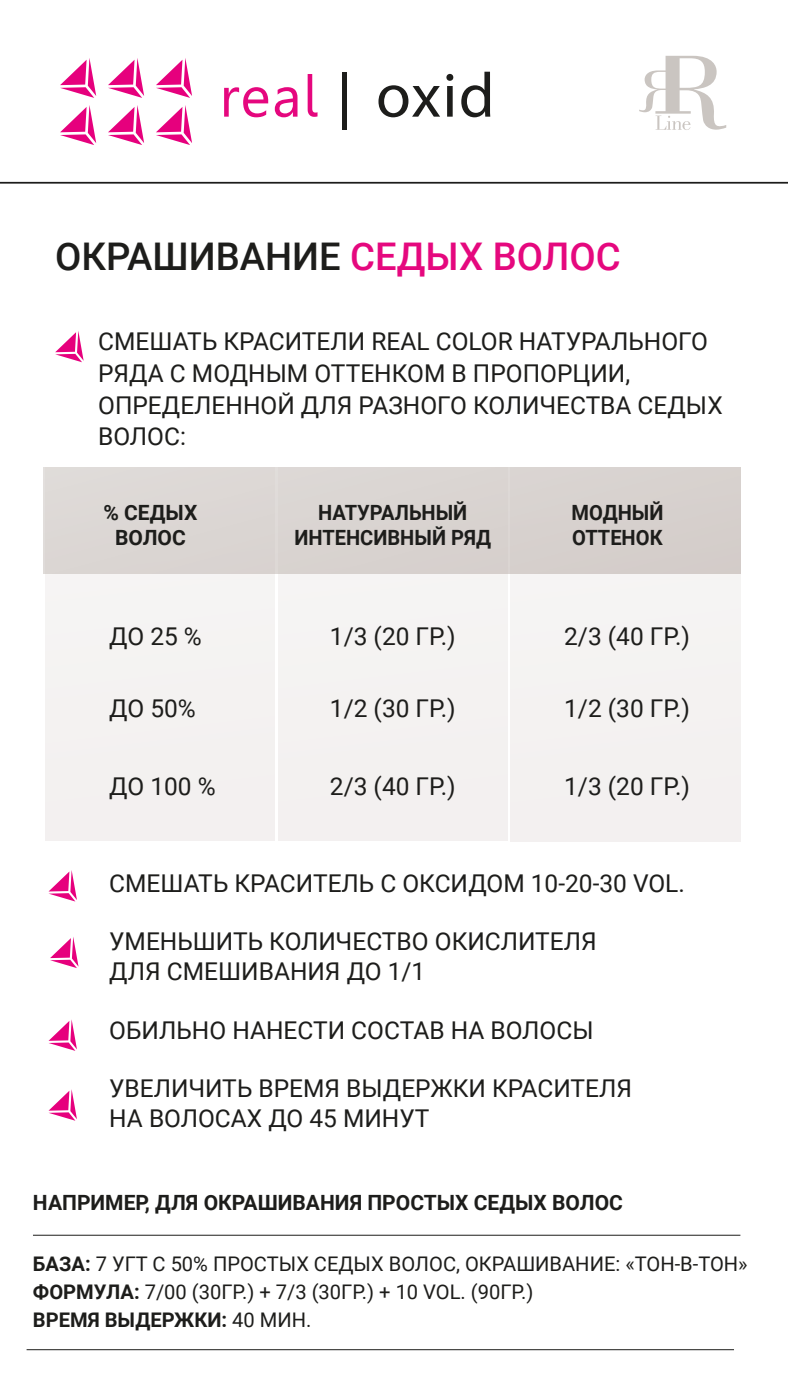
<style>
.page{position:relative;width:788px;height:1400px;background:#fff}
.page>*{position:absolute;margin:0;border:0;box-sizing:border-box;transform-origin:0 0}
.t1{font:63.35px "Myriad Pro";color:#1d1d1b}
.t2{font:500 38.15px "Roboto";color:#1d1d1b}
.t3{font:24.5px/31.5px "Roboto";color:#1d1d1b}
.t4{font:700 21px/24.5px "Roboto";color:#1d1d1b;text-align:center}
.t5{font:700 21px/24.5px "Roboto";color:#1d1d1b;text-align:center;scale:.96 1}
.t6{font:20.12px/28px "Roboto";color:#1d1d1b}
.s1{color:#e5087e}
.s2{font-weight:700}
</style>
<div class="page">
<svg style="left:55px;top:331px;width:29px;height:31px"></svg>
<svg style="left:48px;top:870px;width:29px;height:32px"></svg>
<svg style="left:50px;top:937px;width:28px;height:31px"></svg>
<svg style="left:48px;top:1019px;width:29px;height:32px"></svg>
<svg style="left:48px;top:1089px;width:29px;height:32px"></svg>
<svg style="left:639px;top:56px;width:87px;height:74px"></svg>
<svg style="left:60px;top:105px;width:36px;height:40px"></svg>
<svg style="left:108px;top:105px;width:36px;height:40px"></svg>
<svg style="left:108px;top:58px;width:36px;height:40px"></svg>
<svg style="left:156px;top:105px;width:36px;height:40px"></svg>
<svg style="left:60px;top:58px;width:36px;height:40px"></svg>
<svg style="left:156px;top:58px;width:36px;height:40px"></svg>
<svg style="left:224px;top:87px;width:44px;height:30px"></svg>
<svg style="left:275px;top:87px;width:22px;height:30px"></svg>
<svg style="left:307px;top:74px;width:10px;height:43px"></svg>
<hr style="left:342px;top:73px;width:4px;height:57px;background:#1d1d1b">
<hr style="left:0;top:182px;width:788px;height:2px;background:#1d1d1b">
<div style="left:45px;top:468px;width:230px;height:373px;background:#f4f2f1"></div>
<div style="left:278px;top:467px;width:229px;height:374px;background:#f4f2f1"></div>
<div style="left:511px;top:468px;width:229px;height:373px;background:#f4f2f1"></div>
<div style="left:44px;top:467px;width:696px;height:106px;background:#d9d4d1"></div>
<hr style="left:33px;top:1235px;width:707px;height:1px;background:#1d1d1b">
<hr style="left:27px;top:1349px;width:707px;height:1px;background:#1d1d1b">
<h1 class="t1" style="left:376px;top:56px;width:120px">oxid</h1>
<h2 class="t2" style="left:55px;top:230px;width:567px">ОКРАШИВАНИЕ <span class="s1">СЕДЫХ ВОЛОС</span></h2>
<p class="t3" style="left:98px;top:325px;width:626px">СМЕШАТЬ КРАСИТЕЛИ REAL COLOR НАТУРАЛЬНОГО<br>РЯДА С МОДНЫМ ОТТЕНКОМ В ПРОПОРЦИИ,<br>ОПРЕДЕЛЕННОЙ ДЛЯ РАЗНОГО КОЛИЧЕСТВА СЕДЫХ<br>ВОЛОС:</p>
<p class="t4" style="left:103px;top:500px;width:95px">% СЕДЫХ<br>ВОЛОС</p>
<p class="t5" style="left:294px;top:500px;width:206px">НАТУРАЛЬНЫЙ<br>ИНТЕНСИВНЫЙ РЯД</p>
<p class="t5" style="left:571px;top:500px;width:97px;text-align:left">МОДНЫЙ<br>ОТТЕНОК</p>
<p class="t3" style="left:109px;top:619px;width:94px">ДО 25 %</p>
<p class="t3" style="left:330px;top:619px;width:127px">1/3 (20 ГР.)</p>
<p class="t3" style="left:564px;top:619px;width:127px">2/3 (40 ГР.)</p>
<p class="t3" style="left:109px;top:692px;width:88px">ДО 50%</p>
<p class="t3" style="left:330px;top:692px;width:127px">1/2 (30 ГР.)</p>
<p class="t3" style="left:564px;top:692px;width:127px">1/2 (30 ГР.)</p>
<p class="t3" style="left:109px;top:770px;width:108px">ДО 100 %</p>
<p class="t3" style="left:330px;top:770px;width:127px">2/3 (40 ГР.)</p>
<p class="t3" style="left:564px;top:770px;width:127px">1/3 (20 ГР.)</p>
<p class="t3" style="left:109px;top:866px;width:577px">СМЕШАТЬ КРАСИТЕЛЬ С ОКСИДОМ 10-20-30 VOL.</p>
<p class="t3" style="left:109px;top:926px;width:489px;line-height:29.4px">УМЕНЬШИТЬ КОЛИЧЕСТВО ОКИСЛИТЕЛЯ<br>ДЛЯ СМЕШИВАНИЯ ДО 1/1</p>
<p class="t3" style="left:109px;top:1013px;width:486px">ОБИЛЬНО НАНЕСТИ СОСТАВ НА ВОЛОСЫ</p>
<p class="t3" style="left:109px;top:1073px;width:524px;line-height:29.4px">УВЕЛИЧИТЬ ВРЕМЯ ВЫДЕРЖКИ КРАСИТЕЛЯ<br>НА ВОЛОСАХ ДО 45 МИНУТ</p>
<p class="t4" style="left:33px;top:1190px;width:591px">НАПРИМЕР, ДЛЯ ОКРАШИВАНИЯ ПРОСТЫХ СЕДЫХ ВОЛОС</p>
<p class="t6" style="left:33px;top:1249px;width:716px"><span class="s2">БАЗА:</span> 7 УГТ С 50% ПРОСТЫХ СЕДЫХ ВОЛОС, ОКРАШИВАНИЕ: «ТОН-В-ТОН»<br><span class="s2">ФОРМУЛА:</span> 7/00 (30ГР.) + 7/3 (30ГР.) + 10 VOL. (90ГР.)<br><span class="s2">ВРЕМЯ ВЫДЕРЖКИ:</span> 40 МИН.</p>
</div>
